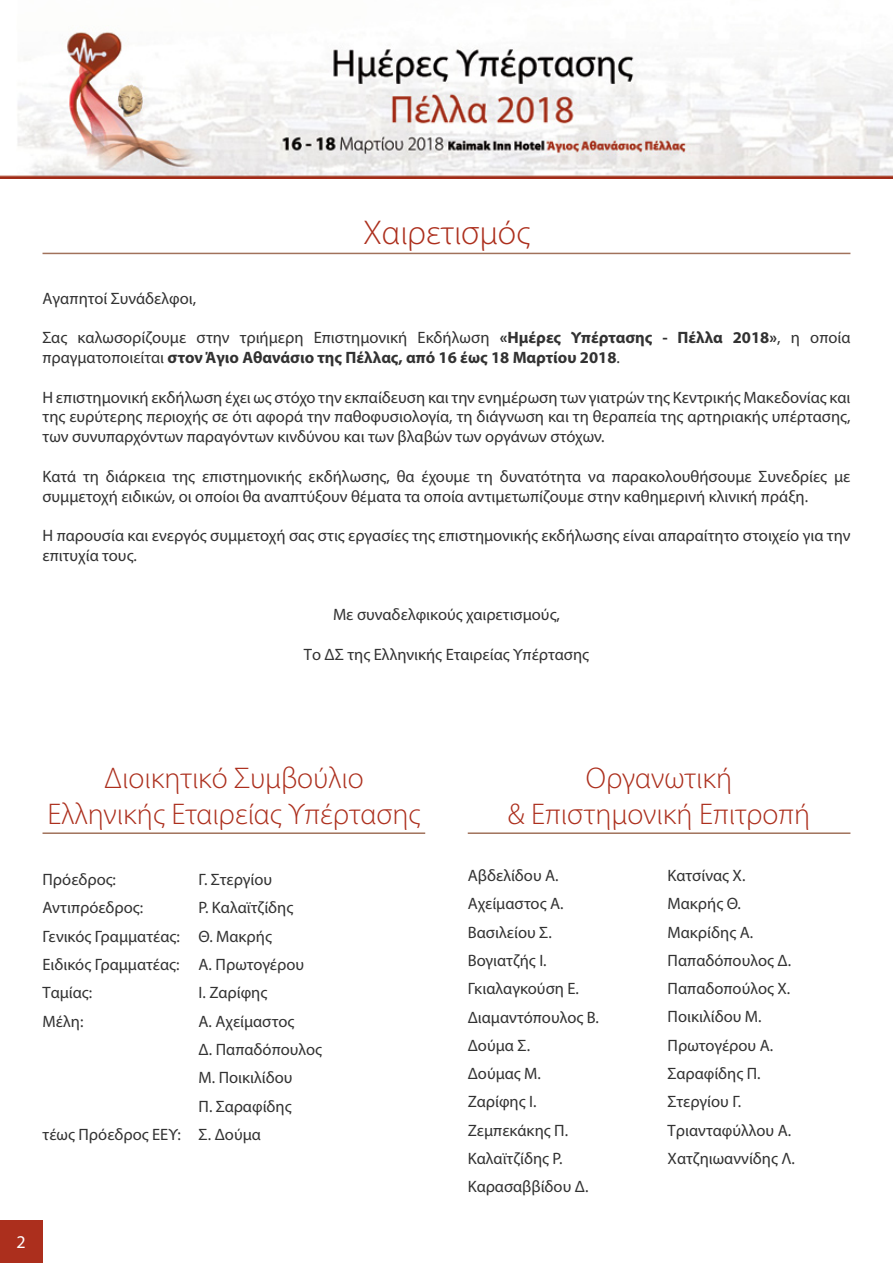
<style>
.page{position:relative;width:893px;height:1263px;background:#fff}
.page>*{position:absolute;margin:0;border:0;box-sizing:border-box;transform-origin:0 0}
.t1{font:300 34.5px "Myriad Pro";color:#ac2f1d}
.t2{font:300 30px/36px "Myriad Pro";color:#ac2f1d;text-align:center}
.t3{font:18px "Myriad Pro";color:#fff}
.t4{font:16.5px/28.3px "Myriad Pro";color:#323232}
.t5{font:700 16.5px/19.8px "Myriad Pro";color:#323232}
.s1{font-weight:400}
</style>
<div class="page">
<img style="left:0;top:32px;width:893px;height:147px">
<div style="left:0;top:1220px;width:43px;height:43px;background:#ac2f1d"></div>
<hr style="left:43px;top:253px;width:807px;height:1px;background:#a1725b">
<hr style="left:468px;top:832px;width:382px;height:2px;background:#a1725b">
<hr style="left:43px;top:832px;width:382px;height:2px;background:#a1725b">
<h1 class="t1" style="left:363px;top:212px;width:168px">Χαιρετισμός</h1>
<p class="t4" style="left:43px;top:284px;width:155px">Αγαπητοί Συνάδελφοι,</p>
<p class="t5" style="left:43px;top:327px;width:809px"><span class="s1">Σας καλωσορίζουμε στην τριήμερη Επιστημονική Εκδήλωση</span> «Ημέρες Υπέρτασης - Πέλλα 2018»<span class="s1">, η οποία πραγματοποιείται</span> στον Άγιο Αθανάσιο της Πέλλας, από 16 έως 18 Μαρτίου 2018<span class="s1">.</span></p>
<p class="t4" style="left:43px;top:387px;width:809px;line-height:19.8px;text-align:justify">Η επιστημονική εκδήλωση έχει ως στόχο την εκπαίδευση και την ενημέρωση των γιατρών της Κεντρικής Μακεδονίας και της ευρύτερης περιοχής σε ότι αφορά την παθοφυσιολογία, τη διάγνωση και τη θεραπεία της αρτηριακής υπέρτασης, των συνυπαρχόντων παραγόντων κινδύνου και των βλαβών των οργάνων στόχων.</p>
<p class="t4" style="left:43px;top:466px;width:809px;line-height:19.8px">Κατά τη διάρκεια της επιστημονικής εκδήλωσης, θα έχουμε τη δυνατότητα να παρακολουθήσουμε Συνεδρίες με συμμετοχή ειδικών, οι οποίοι θα αναπτύξουν θέματα τα οποία αντιμετωπίζουμε στην καθημερινή κλινική πράξη.</p>
<p class="t4" style="left:43px;top:525px;width:809px;line-height:19.8px">Η παρουσία και ενεργός συμμετοχή σας στις εργασίες της επιστημονικής εκδήλωσης είναι απαραίτητο στοιχείο για την επιτυχία τους.</p>
<p class="t4" style="left:333px;top:600px;width:228px">Με συναδελφικούς χαιρετισμούς,</p>
<p class="t4" style="left:304px;top:640px;width:287px">Το ΔΣ της Ελληνικής Εταιρείας Υπέρτασης</p>
<h2 class="t2" style="left:48px;top:760px;width:374px">Διοικητικό Συμβούλιο<br>Ελληνικής Εταιρείας Υπέρτασης</h2>
<p class="t4" style="left:43px;top:865px;width:75px">Πρόεδρος:</p>
<p class="t4" style="left:199px;top:865px;width:75px">Γ. Στεργίου</p>
<p class="t4" style="left:43px;top:893px;width:102px">Αντιπρόεδρος:</p>
<p class="t4" style="left:43px;top:893px;width:263px;text-indent:156px">Ρ. Καλαϊτζίδης<br>Γενικός Γραμματέας: Θ. Μακρής<br>Ειδικός Γραμματέας: Α. Πρωτογέρου<br>Ταμίας:</p>
<p class="t4" style="left:199px;top:978px;width:70px">Ι. Ζαρίφης</p>
<p class="t4" style="left:43px;top:1007px;width:42px">Μέλη:</p>
<p class="t4" style="left:199px;top:1007px;width:97px">Α. Αχείμαστος</p>
<p class="t4" style="left:199px;top:1035px;width:125px">Δ. Παπαδόπουλος</p>
<p class="t4" style="left:199px;top:1063px;width:96px">Μ. Ποικιλίδου</p>
<p class="t4" style="left:199px;top:1091px;width:95px">Π. Σαραφίδης</p>
<p class="t4" style="left:43px;top:1120px;width:220px">τέως Πρόεδρος ΕΕΥ: Σ. Δούμα</p>
<p class="t3" style="left:17px;top:1231px;width:11px">2</p>
<h2 class="t2" style="left:508px;top:760px;width:304px">Οργανωτική<br>&amp; Επιστημονική Eπιτροπή</h2>
<p class="t4" style="left:468px;top:861px;width:133px">Αβδελίδου Α.<br>Αχείμαστος Α.<br>Βασιλείου Σ.<br>Βογιατζής Ι.<br>Γκιαλαγκούση Ε.<br>Διαμαντόπουλος Β.<br>Δούμα Σ.<br>Δούμας Μ.<br>Ζαρίφης Ι.<br>Ζεμπεκάκης Π.<br>Καλαϊτζίδης Ρ.<br>Καρασαββίδου Δ.</p>
<p class="t4" style="left:668px;top:861px;width:129px">Κατσίνας Χ.<br>Μακρής Θ.<br>Μακρίδης Α.<br>Παπαδόπουλος Δ.<br>Παπαδοπούλος Χ.<br>Ποικιλίδου Μ.<br>Πρωτογέρου Α.<br>Σαραφίδης Π.<br>Στεργίου Γ.<br>Τριανταφύλλου Α.<br>Χατζηιωαννίδης Λ.</p>
</div>
